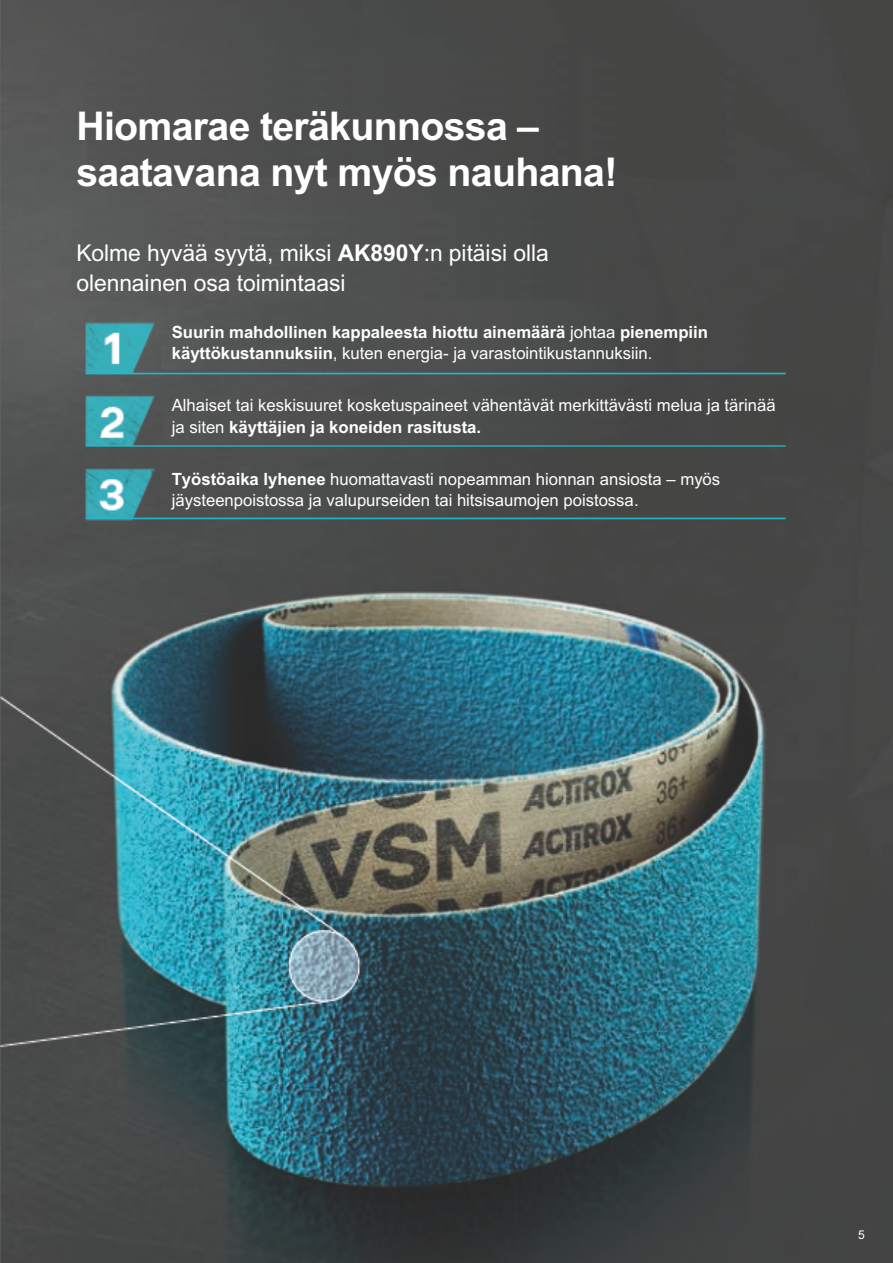
<style>
.page{position:relative;width:893px;height:1263px;background:#fff}
.page>*{position:absolute;margin:0;border:0;box-sizing:border-box;transform-origin:0 0}
.t1{font:700 39.6px/45.9px "Arial";letter-spacing:-.015em;color:#fff}
.t2{font:23.1px/30.5px "Arial";letter-spacing:-.005em;color:#fff}
.t3{font:16.95px/22px "Arial";color:#fff}
.t4{font:700 16.95px/21.6px "Arial";color:#fff}
.t5{font:12.15px "Arial";color:#fff}
.s1{font-weight:700}
.s2{font-weight:400}
</style>
<div class="page">
<img style="left:0;top:0;width:893px;height:1263px">
<h1 class="t1" style="left:76px;top:104px;width:543px">Hiomarae teräkunnossa – saatavana nyt myös nauhana!</h1>
<h2 class="t2" style="left:76px;top:237px;width:474px">Kolme hyvää syytä, miksi <span class="s1">AK890Y</span>:n pitäisi olla olennainen osa toimintaasi</h2>
<p class="t4" style="left:172px;top:321px;width:538px">Suurin mahdollinen kappaleesta hiottu ainemäärä <span class="s2">johtaa</span> pienempiin käyttökustannuksiin<span class="s2">, kuten energia- ja varastointikustannuksiin.</span></p>
<p class="t3" style="left:172px;top:394px;width:605px">Alhaiset tai keskisuuret kosketuspaineet vähentävät merkittävästi melua ja tärinää ja siten <span class="s1">käyttäjien ja koneiden rasitusta.</span></p>
<p class="t3" style="left:172px;top:468px;width:550px;line-height:21.6px"><span class="s1">Työstöaika lyhenee</span> huomattavasti nopeamman hionnan ansiosta – myös jäysteenpoistossa ja valupurseiden tai hitsisaumojen poistossa.</p>
<p class="t5" style="left:858px;top:1226px;width:8px">5</p>
</div>
